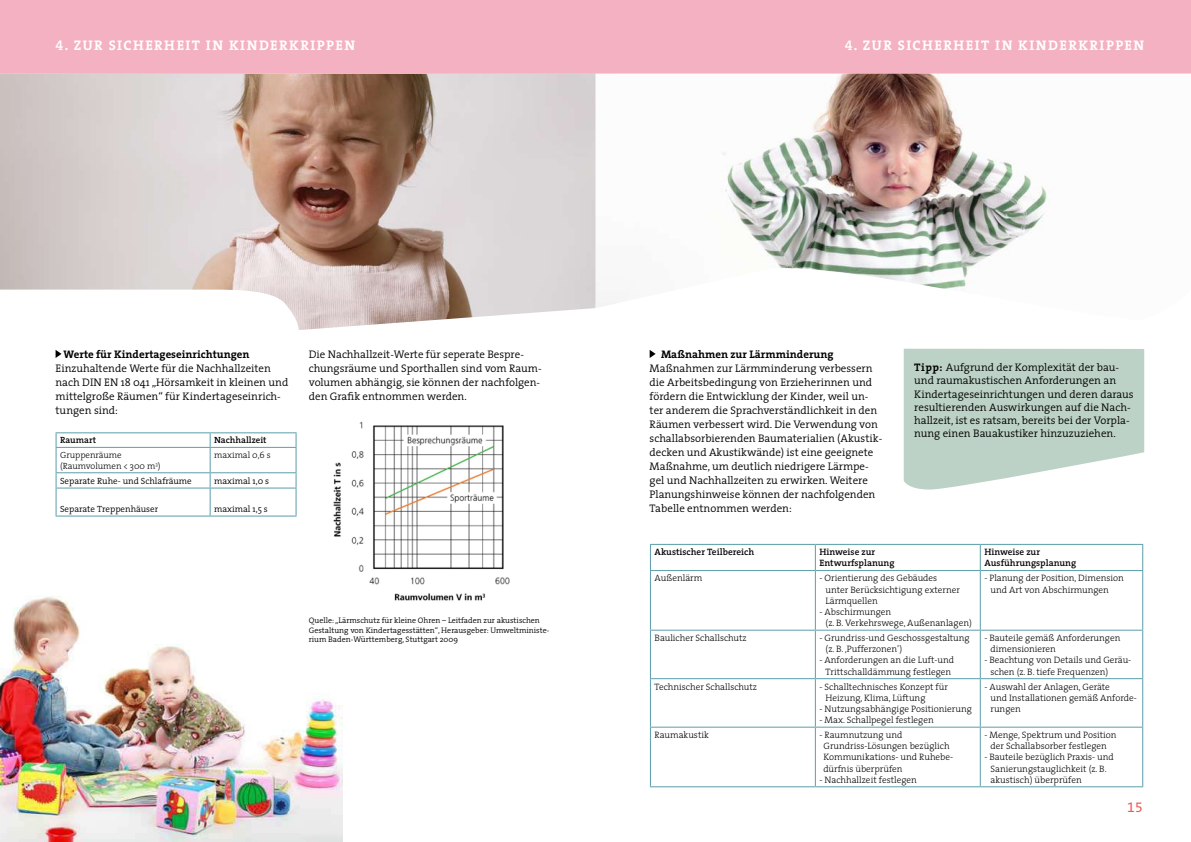
<style>
.page{position:relative;width:1191px;height:842px;background:#fff}
.page>*{position:absolute;margin:0;border:0;box-sizing:border-box;transform-origin:0 0}
.t1{font:700 14px "The Serif";letter-spacing:.1em;color:#fff}
.t2{font:14px "The Sans Expert";color:#e95c55}
.t3{font:300 11px/14px "The Serif";color:#000}
.t4{font:700 11px "The Serif";color:#000}
.t5{font:300 9.3px/11.1px "The Serif";color:#000}
.t6{font:600 9.3px/11.1px "The Serif";color:#000}
.t7{font:300 9px "The Serif";color:#000}
.t8{font:300 9px/10.8px "The Serif";color:#000}
.t9{font:600 9px "The Serif";color:#000}
.t10{font:300 8px/9.6px "The Serif";color:#000}
.s1{font-family:"The Serif Semi Bold Expert";font-weight:400}
.s2{font-weight:700}
</style>
<div class="page">
<img style="left:0;top:596px;width:342px;height:246px">
<svg style="left:903px;top:349px;width:241px;height:141px;background:#c4d7cc"></svg>
<svg style="left:56px;top:350px;width:6px;height:8px"></svg>
<img style="left:0;top:74px;width:595px;height:256px">
<svg style="left:649px;top:350px;width:6px;height:8px"></svg>
<div style="left:0;top:0;width:1191px;height:74px;background:#f4b1c2"></div>
<img style="left:595px;top:74px;width:453px;height:234px">
<img style="left:332px;top:421px;width:178px;height:189px">
<hr style="left:56px;top:432px;width:154px;height:1px;background:#5b9eaa">
<hr style="left:210px;top:432px;width:86px;height:1px;background:#5b9eaa">
<hr style="left:56px;top:447px;width:154px;height:1px;background:#5b9eaa">
<hr style="left:210px;top:447px;width:86px;height:1px;background:#5b9eaa">
<hr style="left:56px;top:472px;width:154px;height:1px;background:#5b9eaa">
<hr style="left:210px;top:472px;width:86px;height:1px;background:#5b9eaa">
<hr style="left:56px;top:488px;width:154px;height:1px;background:#5b9eaa">
<svg style="left:56px;top:433px;width:1px;height:83px"></svg>
<hr style="left:210px;top:488px;width:86px;height:1px;background:#5b9eaa">
<svg style="left:210px;top:433px;width:1px;height:83px"></svg>
<svg style="left:295px;top:433px;width:1px;height:83px"></svg>
<hr style="left:56px;top:516px;width:154px;height:1px;background:#5b9eaa">
<hr style="left:210px;top:516px;width:86px;height:1px;background:#5b9eaa">
<hr style="left:650px;top:544px;width:165px;height:1px;background:#5b9eaa">
<svg style="left:650px;top:545px;width:1px;height:25px"></svg>
<hr style="left:815px;top:544px;width:165px;height:1px;background:#5b9eaa">
<svg style="left:815px;top:545px;width:1px;height:25px"></svg>
<hr style="left:980px;top:544px;width:163px;height:1px;background:#5b9eaa">
<svg style="left:979px;top:545px;width:1px;height:25px"></svg>
<svg style="left:1142px;top:545px;width:1px;height:25px"></svg>
<hr style="left:650px;top:570px;width:165px;height:1px;background:#5b9eaa">
<hr style="left:650px;top:571px;width:1px;height:59px;background:#5b9eaa">
<hr style="left:815px;top:570px;width:165px;height:1px;background:#5b9eaa">
<hr style="left:815px;top:571px;width:1px;height:59px;background:#5b9eaa">
<hr style="left:980px;top:570px;width:163px;height:1px;background:#5b9eaa">
<hr style="left:979px;top:571px;width:1px;height:59px;background:#5b9eaa">
<hr style="left:1142px;top:571px;width:1px;height:59px;background:#5b9eaa">
<hr style="left:650px;top:630px;width:165px;height:1px;background:#5b9eaa">
<hr style="left:650px;top:631px;width:1px;height:47px;background:#5b9eaa">
<hr style="left:815px;top:630px;width:165px;height:1px;background:#5b9eaa">
<hr style="left:815px;top:631px;width:1px;height:47px;background:#5b9eaa">
<hr style="left:980px;top:630px;width:163px;height:1px;background:#5b9eaa">
<hr style="left:979px;top:631px;width:1px;height:47px;background:#5b9eaa">
<hr style="left:1142px;top:631px;width:1px;height:47px;background:#5b9eaa">
<hr style="left:650px;top:678px;width:165px;height:1px;background:#5b9eaa">
<hr style="left:650px;top:679px;width:1px;height:48px;background:#5b9eaa">
<hr style="left:815px;top:678px;width:165px;height:1px;background:#5b9eaa">
<hr style="left:815px;top:679px;width:1px;height:48px;background:#5b9eaa">
<hr style="left:980px;top:678px;width:163px;height:1px;background:#5b9eaa">
<hr style="left:979px;top:679px;width:1px;height:48px;background:#5b9eaa">
<hr style="left:1142px;top:679px;width:1px;height:48px;background:#5b9eaa">
<hr style="left:650px;top:727px;width:165px;height:1px;background:#5b9eaa">
<hr style="left:650px;top:728px;width:1px;height:58px;background:#5b9eaa">
<hr style="left:815px;top:727px;width:165px;height:1px;background:#5b9eaa">
<hr style="left:815px;top:728px;width:1px;height:58px;background:#5b9eaa">
<hr style="left:980px;top:727px;width:163px;height:1px;background:#5b9eaa">
<hr style="left:979px;top:728px;width:1px;height:58px;background:#5b9eaa">
<hr style="left:1142px;top:728px;width:1px;height:58px;background:#5b9eaa">
<hr style="left:650px;top:786px;width:165px;height:1px;background:#5b9eaa">
<hr style="left:815px;top:786px;width:165px;height:1px;background:#5b9eaa">
<hr style="left:980px;top:786px;width:163px;height:1px;background:#5b9eaa">
<p class="t1" style="left:56px;top:34px;width:301px"><span class="s1">4</span>. zur Sicherheit in Kinderkrippen</p>
<p class="t1" style="left:844px;top:34px;width:301px"><span class="s1">4</span>. zur Sicherheit in Kinderkrippen</p>
<p class="t4" style="left:62px;top:345px;width:190px">Werte für Kindertageseinrichtungen</p>
<p class="t3" style="left:56px;top:361px;width:234px">Einzuhaltende Werte für die Nachhallzeiten nach DIN EN 18 041 „Hörsamkeit in kleinen und mittelgroße Räumen“ für Kindertageseinrich&shy;tungen sind:</p>
<p class="t9" style="left:60px;top:433px;width:37px">Raumart</p>
<p class="t9" style="left:214px;top:433px;width:54px">Nachhallzeit</p>
<p class="t8" style="left:60px;top:449px;width:102px">Gruppenräume (Raumvolumen &lt; 300 m<sup>3</sup>)</p>
<p class="t8" style="left:214px;top:449px;width:58px">maximal 0,6 s</p>
<p class="t7" style="left:60px;top:474px;width:133px">Separate Ruhe- und Schlafräume</p>
<p class="t7" style="left:214px;top:474px;width:56px">maximal 1,0 s</p>
<p class="t7" style="left:60px;top:502px;width:100px">Separate Treppenhäuser</p>
<p class="t7" style="left:214px;top:502px;width:55px">maximal 1,5 s</p>
<p class="t3" style="left:309px;top:347px;width:234px">Die Nachhallzeit-Werte für seperate Bespre&shy;chungsräume und Sporthallen sind vom Raum&shy;volumen abhängig, sie können der nachfolgen&shy;den Grafik entnommen werden.</p>
<p class="t10" style="left:309px;top:615px;width:242px">Quelle: „Lärmschutz für kleine Ohren – Leitfaden zur akustischen<br>Gestaltung von Kindertagesstätten“, Herausgeber: Umweltministe&shy;rium Baden-Württemberg, Stuttgart 2009</p>
<p class="t4" style="left:655px;top:345px;width:180px">Maßnahmen zur Lärmminderung</p>
<p class="t3" style="left:649px;top:361px;width:234px">Maßnahmen zur Lärmminderung verbessern die Arbeitsbedingung von Erzieherinnen und fördern die Entwicklung der Kinder, weil un&shy;ter anderem die Sprachverständlichkeit in den Räumen verbessert wird. Die Verwendung von schallabsorbierenden Baumaterialien (Akustik&shy;decken und Akustikwände) ist eine geeignete Maßnahme, um deutlich niedrigere Lärmpe&shy;gel und Nachhallzeiten zu erwirken. Weitere Planungshinweise können der nachfolgenden Tabelle entnommen werden:</p>
<p class="t3" style="left:914px;top:360px;width:221px;line-height:13.2px"><span class="s2">Tipp:</span> Aufgrund der Komplexität der bau&shy;und raumakustischen Anforderungen an Kindertageseinrichtungen und deren daraus resultierenden Auswirkungen auf die Nach&shy;hallzeit, ist es ratsam, bereits bei der Vorpla&shy;nung einen Bauakustiker hinzuzuziehen.</p>
<p class="t6" style="left:654px;top:546px;width:101px">Akustischer Teilbereich</p>
<p class="t6" style="left:819px;top:546px;width:77px">Hinweise zur<br>Entwurfsplanung</p>
<p class="t6" style="left:984px;top:546px;width:93px">Hinweise zur<br>Ausführungsplanung</p>
<p class="t5" style="left:654px;top:572px;width:49px">Außenlärm</p>
<p class="t5" style="left:825px;top:572px;width:136px;text-indent:-6px">- Orientierung des Gebäudes unter Berücksichtigung externer<br>Lärmquellen</p>
<p class="t5" style="left:825px;top:606px;width:148px;text-indent:-6px">- Abschirmungen<br>(z. B. Verkehrswege, Außenanlagen)</p>
<p class="t5" style="left:990px;top:572px;width:135px;text-indent:-6px">- Planung der Position, Dimension und Art von Abschirmungen</p>
<p class="t5" style="left:654px;top:632px;width:94px">Baulicher Schallschutz</p>
<p class="t5" style="left:825px;top:632px;width:146px;text-indent:-6px">- Grundriss-und Geschossgestaltung (z. B. ‚Pufferzonen’)</p>
<p class="t5" style="left:819px;top:654px;width:136px;text-align:center">- Anforderungen an die Luft-und<br>Trittschalldämmung festlegen</p>
<p class="t5" style="left:654px;top:681px;width:104px">Technischer Schallschutz</p>
<p class="t5" style="left:825px;top:681px;width:124px;text-indent:-6px">- Schalltechnisches Konzept für<br>Heizung, Klima, Lüftung</p>
<p class="t5" style="left:819px;top:703px;width:154px">- Nutzungsabhängige Positionierung</p>
<p class="t5" style="left:819px;top:714px;width:116px">- Max. Schallpegel festlegen</p>
<p class="t5" style="left:654px;top:729px;width:56px">Raumakustik</p>
<p class="t5" style="left:823px;top:729px;width:131px;text-indent:-4px">- Raumnutzung und<br>Grundriss-Lösungen bezüglich<br>Kommunikations- und Ruhebe&shy;dürfnis überprüfen</p>
<p class="t5" style="left:819px;top:774px;width:99px">- Nachhallzeit festlegen</p>
<p class="t5" style="left:990px;top:632px;width:131px;text-indent:-6px">- Bauteile gemäß Anforderungen dimensionieren</p>
<p class="t5" style="left:990px;top:654px;width:142px;text-indent:-6px">- Beachtung von Details und Geräu&shy;schen (z. B. tiefe Frequenzen)</p>
<p class="t5" style="left:990px;top:681px;width:148px;text-indent:-6px">- Auswahl der Anlagen, Geräte<br>und Installationen gemäß Anforde&shy;rungen</p>
<p class="t5" style="left:984px;top:729px;width:134px;text-align:center">- Menge, Spektrum und Position der Schallabsorber festlegen</p>
<p class="t5" style="left:990px;top:751px;width:125px;text-indent:-6px">- Bauteile bezüglich Praxis- und<br>Sanierungstauglichkeit (z. B. akustisch) überprüfen</p>
<p class="t2" style="left:1127px;top:795px;width:17px">15</p>
</div>
